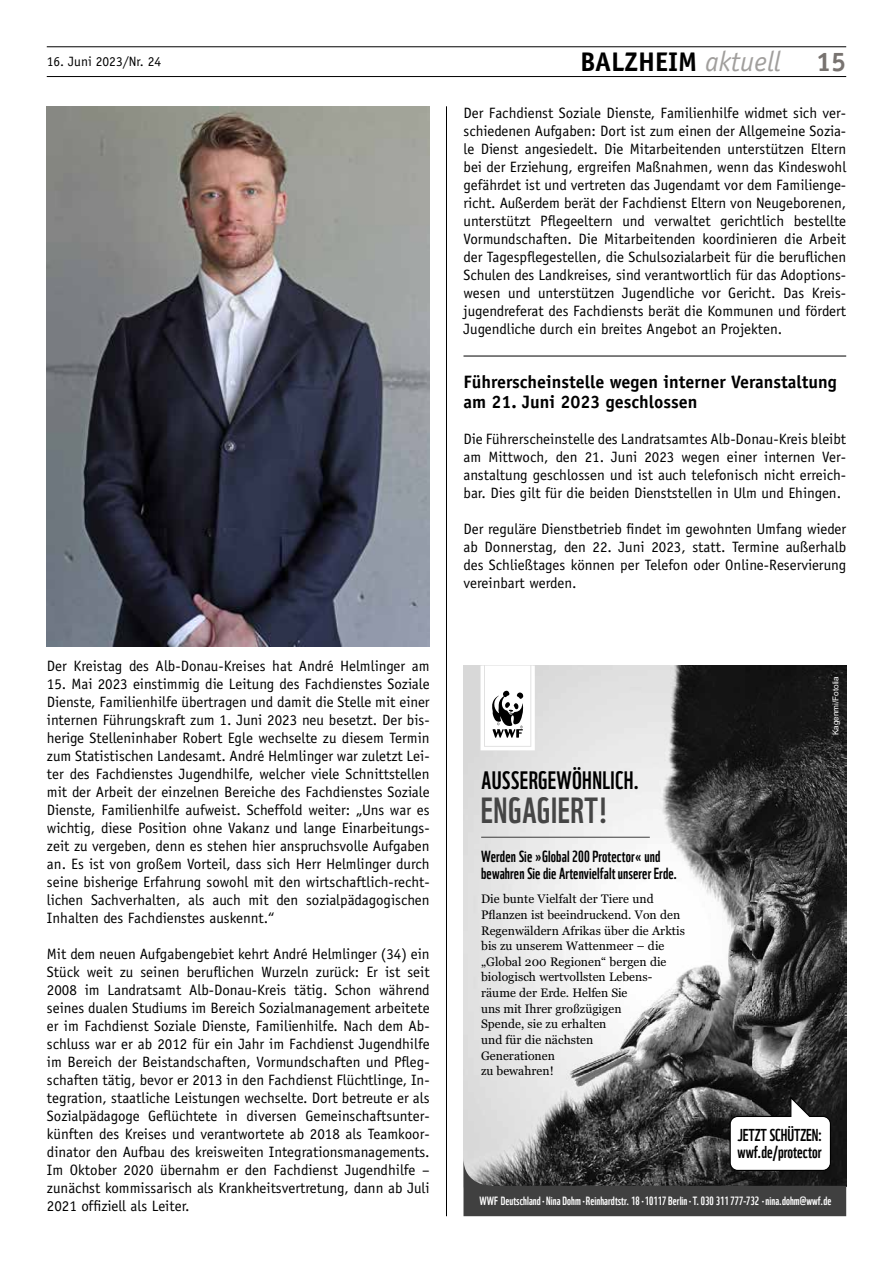
<style>
.page{position:relative;width:893px;height:1263px;background:#fff}
.page>*{position:absolute;margin:0;border:0;box-sizing:border-box;transform-origin:0 0}
.t1{font:35.4px "WWF";letter-spacing:.02em;color:#454545}
.t2{font:700 27px "Officina Sans";color:#000}
.t3{font:700 27px "Officina Sans";color:#787370}
.t4{font:24.6px "WWF";letter-spacing:.015em;color:#000}
.t5{font:700 18px/19.5px "Officina Sans";color:#000}
.t6{font:16.8px/16.8px "WWF";color:#000}
.t7{font:15.75px/16.5px "WWF";letter-spacing:.005em;color:#000}
.t8{font:15px/18px "Officina Sans";color:#000;text-align:justify}
.t9{font:13.5px "Officina Sans";color:#000}
.t10{font:12.3px/15.6px "Georgia";letter-spacing:.005em;color:#000}
.t11{font:11.7px "WWF";letter-spacing:.005em;color:#fff}
.t12{font:8.1px "Arial";color:#fff}
.s1{font-weight:400;font-style:italic;font-size:28.35px;color:#a19f9d}
</style>
<div class="page">
<hr style="left:47px;top:76px;width:799px;height:1px;background:#000">
<hr style="left:47px;top:47px;width:799px;height:1px;background:#000">
<hr style="left:446px;top:106px;width:1px;height:1110px;background:#000">
<hr style="left:463px;top:356px;width:383px;height:1px;background:#000">
<img style="left:47px;top:106px;width:383px;height:540px">
<img style="left:463px;top:666px;width:383px;height:429px">
<svg style="left:480px;top:666px;width:55px;height:84px"></svg>
<hr style="left:481px;top:837px;width:169px;height:1px;background:#3b3b3b">
<svg style="left:463px;top:1095px;width:383px;height:121px;background:#666"></svg>
<h2 class="t2" style="left:580px;top:45px;width:202px">BALZHEIM <span class="s1">aktuell</span></h2>
<p class="t9" style="left:47px;top:53px;width:116px">16. Juni 2023/Nr. 24</p>
<h2 class="t3" style="left:816px;top:45px;width:32px">15</h2>
<p class="t8" style="left:463px;top:104px;width:384px">Der Fachdienst Soziale Dienste, Familienhilfe widmet sich ver&shy;schiedenen Aufgaben: Dort ist zum einen der Allgemeine Sozia&shy;le Dienst angesiedelt. Die Mitarbeitenden unterstützen Eltern bei der Erziehung, ergreifen Maßnahmen, wenn das Kindeswohl gefährdet ist und vertreten das Jugendamt vor dem Familienge&shy;richt. Außerdem berät der Fachdienst Eltern von Neugeborenen, unterstützt Pflegeeltern und verwaltet gerichtlich bestellte Vormundschaften. Die Mitarbeitenden koordinieren die Arbeit der Tagespflegestellen, die Schulsozialarbeit für die beruflichen Schulen des Landkreises, sind verantwortlich für das Adoptions&shy;wesen und unterstützen Jugendliche vor Gericht. Das Kreis&shy;jugendreferat des Fachdiensts berät die Kommunen und fördert Jugendliche durch ein breites Angebot an Projekten.</p>
<p class="t5" style="left:463px;top:372px;width:375px">Führerscheinstelle wegen interner Veranstaltung am 21. Juni 2023 geschlossen</p>
<p class="t8" style="left:463px;top:430px;width:384px">Die Führerscheinstelle des Landratsamtes Alb-Donau-Kreis bleibt am Mittwoch, den 21. Juni 2023 wegen einer internen Ver&shy;anstaltung geschlossen und ist auch telefonisch nicht erreich&shy;bar. Dies gilt für die beiden Dienststellen in Ulm und Ehingen.</p>
<p class="t8" style="left:463px;top:520px;width:384px">Der reguläre Dienstbetrieb findet im gewohnten Umfang wieder ab Donnerstag, den 22. Juni 2023, statt. Termine außerhalb des Schließtages können per Telefon oder Online-Reservierung vereinbart werden.</p>
<p class="t8" style="left:47px;top:657px;width:384px">Der Kreistag des Alb-Donau-Kreises hat André Helmlinger am</p>
<p class="t8" style="left:47px;top:675px;width:384px">15. Mai 2023 einstimmig die Leitung des Fachdienstes Soziale Dienste, Familienhilfe übertragen und damit die Stelle mit einer internen Führungskraft zum 1. Juni 2023 neu besetzt. Der bis&shy;herige Stelleninhaber Robert Egle wechselte zu diesem Termin zum Statistischen Landesamt. André Helmlinger war zuletzt Lei&shy;ter des Fachdienstes Jugendhilfe, welcher viele Schnittstellen mit der Arbeit der einzelnen Bereiche des Fachdienstes Soziale Dienste, Familienhilfe aufweist. Scheffold weiter: „Uns war es wichtig, diese Position ohne Vakanz und lange Einarbeitungs&shy;zeit zu vergeben, denn es stehen hier anspruchsvolle Aufgaben an. Es ist von großem Vorteil, dass sich Herr Helmlinger durch seine bisherige Erfahrung sowohl mit den wirtschaftlich-recht&shy;lichen Sachverhalten, als auch mit den sozialpädagogischen Inhalten des Fachdienstes auskennt.“</p>
<p class="t8" style="left:47px;top:945px;width:384px">Mit dem neuen Aufgabengebiet kehrt André Helmlinger (34) ein Stück weit zu seinen beruflichen Wurzeln zurück: Er ist seit 2008 im Landratsamt Alb-Donau-Kreis tätig. Schon während seines dualen Studiums im Bereich Sozialmanagement arbeitete er im Fachdienst Soziale Dienste, Familienhilfe. Nach dem Ab&shy;schluss war er ab 2012 für ein Jahr im Fachdienst Jugendhilfe im Bereich der Beistandschaften, Vormundschaften und Pfleg&shy;schaften tätig, bevor er 2013 in den Fachdienst Flüchtlinge, In&shy;tegration, staatliche Leistungen wechselte. Dort betreute er als Sozialpädagoge Geflüchtete in diversen Gemeinschaftsunter&shy;künften des Kreises und verantwortete ab 2018 als Teamkoor&shy;dinator den Aufbau des kreisweiten Integrationsmanagements.<br>Im Oktober 2020 übernahm er den Fachdienst Jugendhilfe – zunächst kommissarisch als Krankheitsvertretung, dann ab Juli 2021 offiziell als Leiter.</p>
<h3 class="t4" style="left:481px;top:761px;width:159px">AUSSERGEWÖHNLICH.</h3>
<h1 class="t1" style="left:481px;top:782px;width:129px">ENGAGIERT!</h1>
<p class="t7" style="left:481px;top:847px;width:198px">Werden Sie »Global 200 Protector« und bewahren Sie die Artenvielfalt unserer Erde.</p>
<p class="t10" style="left:481px;top:891px;width:205px">Die bunte Vielfalt der Tiere und<br>Pflanzen ist beeindruckend. Von den<br>Regenwäldern Afrikas über die Arktis bis zu unserem Wattenmeer – die „Global 200 Regionen“ bergen die biologisch wertvollsten Lebens&shy;räume der Erde. Helfen Sie<br>uns mit Ihrer großzügigen<br>Spende, sie zu erhalten<br>und für die nächsten<br>Generationen<br>zu bewahren!</p>
<p class="t12" style="left:830px;top:735px;width:61px;rotate:-90deg">Kagenmi/Fotolia</p>
<p class="t6" style="left:738px;top:1125px;width:86px">JETZT SCHÜTZEN: wwf.de/protector</p>
<p class="t11" style="left:479px;top:1191px;width:353px">WWF Deutschland • Nina Dohm • Reinhardtstr. 18 • 10117 Berlin • T. 030 311 777-732 • nina.dohm@wwf.de</p>
</div>
